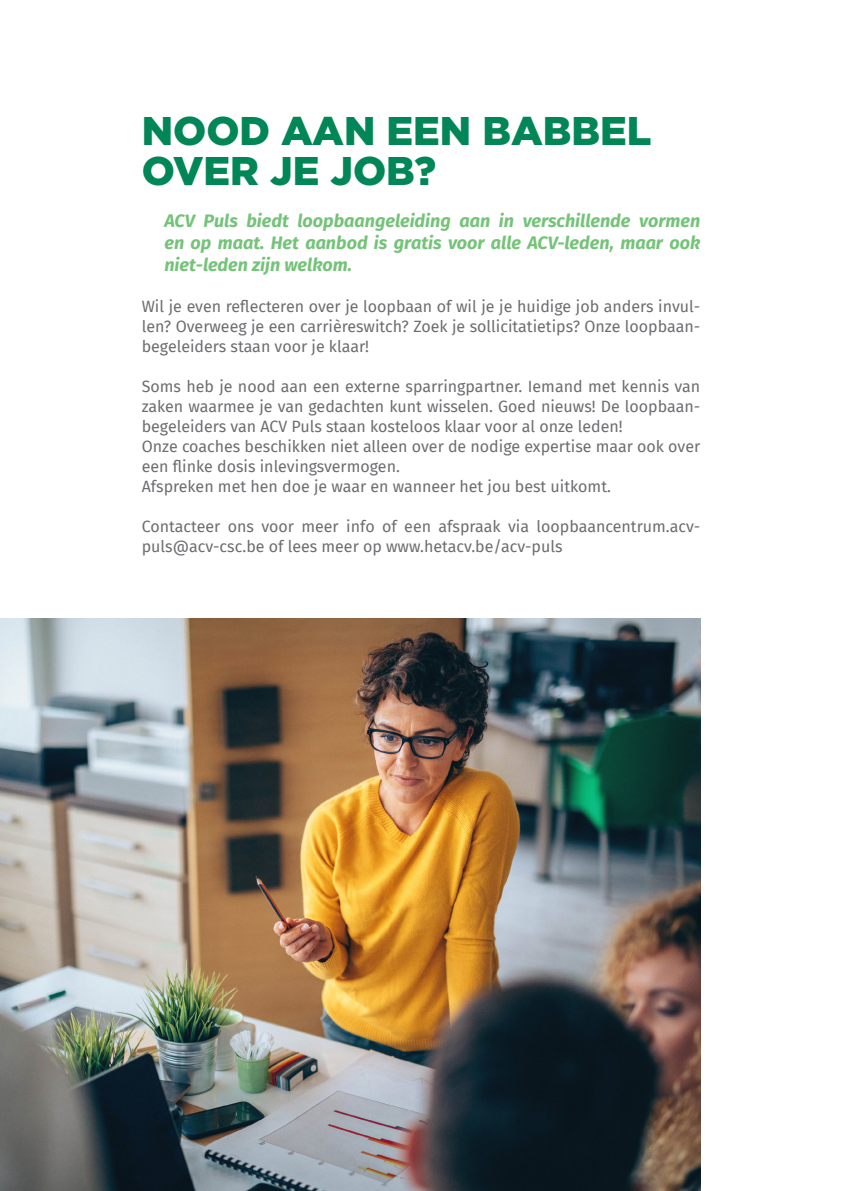
<style>
.page{position:relative;width:842px;height:1191px;background:#fff}
.page>*{position:absolute;margin:0;border:0;box-sizing:border-box;transform-origin:0 0}
.hhoofdtitel{font:900 40px/40px "Gotham";color:#008657}
.acv_puls{font:italic 700 18px/22px "Fira Sans";color:#74c379;text-align:justify}
.body{font:16px/20px "Fira Sans";color:#6c6d70;text-align:justify}
</style>
<div class="page">
<img style="left:0;top:618px;width:700px;height:573px">
<p class="hhoofdtitel" style="left:142px;top:111px;width:511px">NOOD AAN EEN BABBEL<br>OVER JE JOB?</p>
<p class="acv_puls" style="left:164px;top:209px;width:537px">ACV Puls biedt loopbaangeleiding aan in verschillende vormen en op maat. Het aanbod is gratis voor alle ACV-leden, maar ook niet-leden zijn welkom.</p>
<p class="body" style="left:142px;top:295px;width:560px">Wil je even reflecteren over je loopbaan of wil je je huidige job anders invul&shy;len? Overweeg je een carrièreswitch? Zoek je sollicitatietips? Onze loopbaan&shy;begeleiders staan voor je klaar!</p>
<p class="body" style="left:142px;top:375px;width:560px">Soms heb je nood aan een externe sparringpartner. Iemand met kennis van zaken waarmee je van gedachten kunt wisselen. Goed nieuws! De loopbaan&shy;begeleiders van ACV Puls staan kosteloos klaar voor al onze leden!</p>
<p class="body" style="left:142px;top:435px;width:560px">Onze coaches beschikken niet alleen over de nodige expertise maar ook over een flinke dosis inlevingsvermogen.</p>
<p class="body" style="left:142px;top:475px;width:471px">Afspreken met hen doe je waar en wanneer het jou best uitkomt.</p>
<p class="body" style="left:142px;top:515px;width:560px">Contacteer ons voor meer info of een afspraak via loopbaancentrum.acv&shy;puls@acv-csc.be of lees meer op www.hetacv.be/acv-puls</p>
</div>
